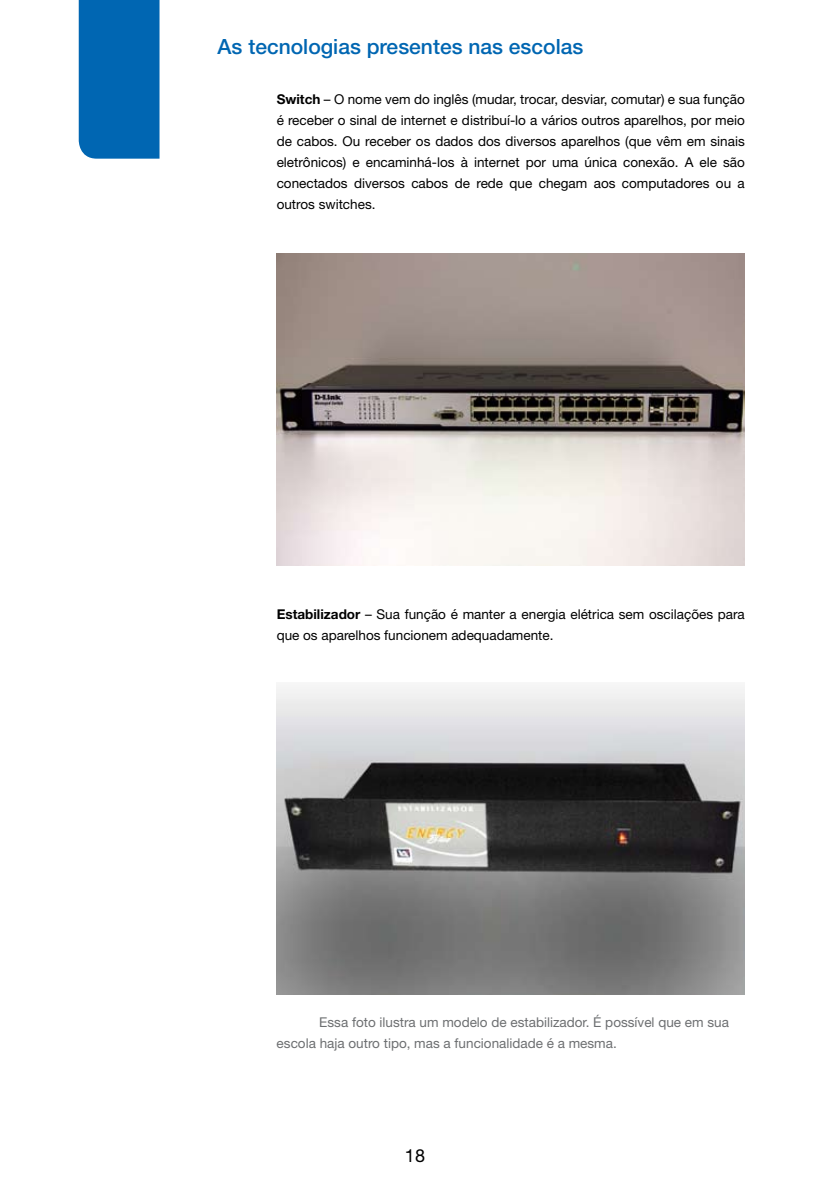
<style>
.page{position:relative;width:830px;height:1191px;background:#fff}
.page>*{position:absolute;margin:0;border:0;box-sizing:border-box;transform-origin:0 0}
.t1{font:500 21px "Helvetica Neue";color:#0066b2}
.t2{font:18px "Helvetica Neue";color:#000}
.t3{font:13.5px/21px "Helvetica Neue";color:#000;text-align:justify}
.t4{font:13.5px/21px "Helvetica Neue";color:#6d6f71}
.s1{font-weight:700}
</style>
<div class="page">
<div style="left:79px;top:0;width:80px;height:159px;background:#0066b2"></div>
<img style="left:276px;top:253px;width:468px;height:312px">
<img style="left:276px;top:687px;width:468px;height:307px">
<h1 class="t1" style="left:217px;top:34px;width:367px">As tecnologias presentes nas escolas</h1>
<p class="t3" style="left:276px;top:89px;width:469px"><span class="s1">Switch</span> – O nome vem do inglês (mudar, trocar, desviar, comutar) e sua função é receber o sinal de internet e distribuí-lo a vários outros aparelhos, por meio de cabos. Ou receber os dados dos diversos aparelhos (que vêm em sinais eletrônicos) e encaminhá-los à internet por uma única conexão. A ele são conectados diversos cabos de rede que chegam aos computadores ou a outros switches.</p>
<p class="t3" style="left:276px;top:603px;width:469px"><span class="s1">Estabilizador</span> – Sua função é manter a energia elétrica sem oscilações para que os aparelhos funcionem adequadamente.</p>
<p class="t4" style="left:276px;top:1011px;width:453px;text-indent:43px">Essa foto ilustra um modelo de estabilizador. É possível que em sua escola haja outro tipo, mas a funcionalidade é a mesma.</p>
<h2 class="t2" style="left:405px;top:1145px;width:22px">18</h2>
</div>
